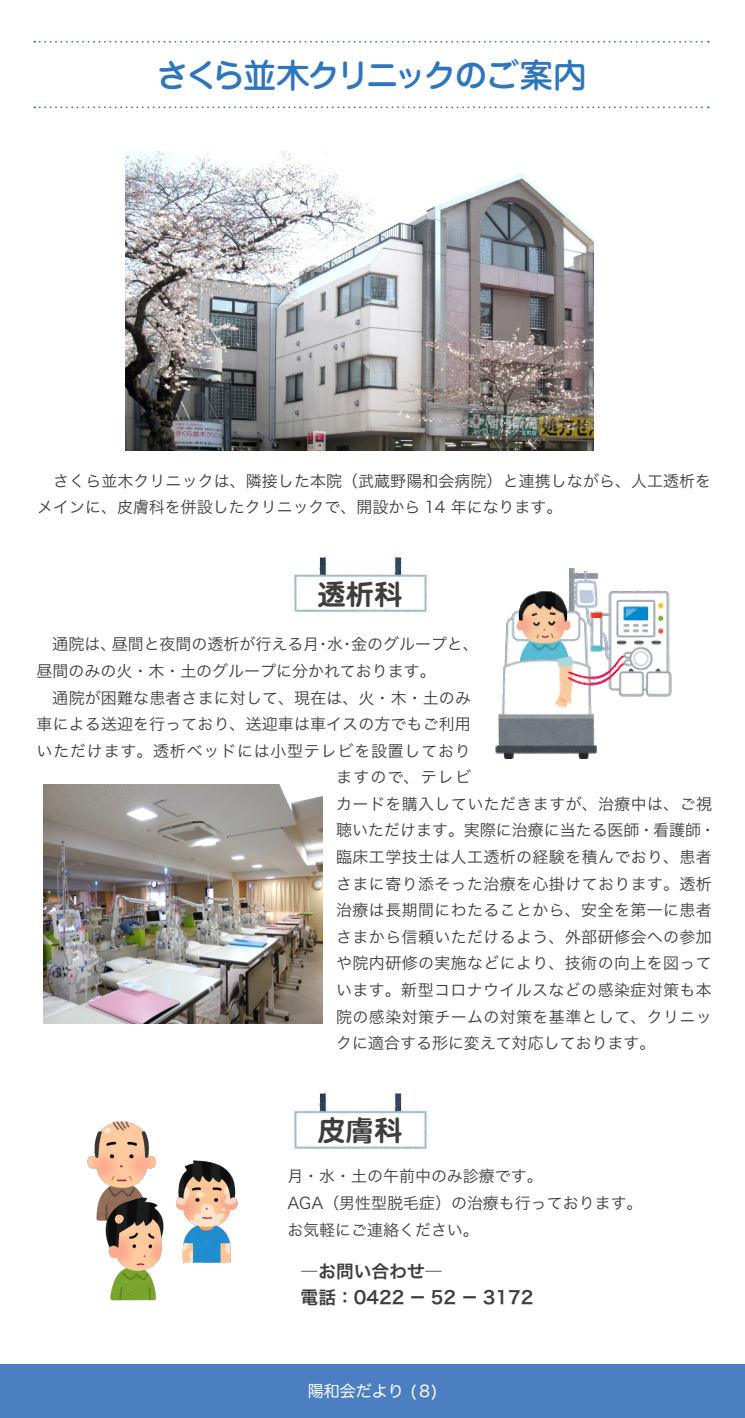
<style>
.page{position:relative;width:745px;height:1418px;background:#fff}
.page>*{position:absolute;margin:0;border:0;box-sizing:border-box;transform-origin:0 0}
.ページタイトル2行目{font:500 33.62px "Jun 34 Pro";letter-spacing:-.09em;color:#2e76bc}
.本文{font:700 28.38px "Jun 501 Pro";color:#3e3e3f}
.本文-2{font:17.75px "Hira Kaku Pro N W6";color:#3e3e3f}
.本文-3{font:16px/26.6px "Hira Kaku Pro N W3";letter-spacing:.01em;color:#3e3e3f}
.本文-4{font:16px "Hira Kaku Pro N W3";letter-spacing:.05em;color:#3e3e3f}
.t1{font:16px "Hira Maru Pro N W4";color:#fff}
</style>
<div class="page">
<div style="left:0;top:1363px;width:744px;height:54px;background:#4b7fc1"></div>
<svg style="left:34px;top:41px;width:674px;height:2px"></svg>
<svg style="left:34px;top:106px;width:674px;height:2px"></svg>
<img style="left:126px;top:151px;width:466px;height:300px">
<img style="left:43px;top:784px;width:280px;height:239px">
<img style="left:495px;top:568px;width:177px;height:191px">
<img style="left:178px;top:1160px;width:60px;height:103px">
<img style="left:87px;top:1121px;width:69px;height:74px">
<img style="left:293px;top:554px;width:136px;height:59px">
<img style="left:293px;top:1090px;width:136px;height:59px">
<img style="left:96px;top:1195px;width:83px;height:106px">
<p class="ページタイトル2行目" style="left:155px;top:49px;width:432px">さくら並木クリニックのご案内</p>
<p class="本文-3" style="left:37px;top:466px;width:675px;text-indent:16px">さくら並木クリニックは、隣接した本院（武蔵野陽和会病院）と連携しながら、人工透析をメインに、皮膚科を併設したクリニックで、開設から 14 年になります。</p>
<p class="本文" style="left:317px;top:571px;width:87px">透析科</p>
<p class="本文-3" style="left:37px;top:630px;width:443px;text-indent:16px">通院は、昼間と夜間の透析が行える月・水・金のグループと、昼間のみの火・木・土のグループに分かれております。</p>
<p class="本文-3" style="left:53px;top:683px;width:419px">通院が困難な患者さまに対して、現在は、火・木・土のみ</p>
<p class="本文-3" style="left:37px;top:709px;width:435px">車による送迎を行っており、送迎車は車イスの方でもご利用</p>
<p class="本文-4" style="left:37px;top:736px;width:435px">いただけます。透析ベッドには小型テレビを設置しており</p>
<p class="本文-3" style="left:336px;top:762px;width:136px">ますので、テレビ</p>
<p class="本文-3" style="left:336px;top:789px;width:377px">カードを購入していただきますが、治療中は、ご視</p>
<p class="本文-3" style="left:336px;top:816px;width:381px">聴いただけます。実際に治療に当たる医師・看護師・</p>
<p class="本文-3" style="left:336px;top:842px;width:377px">臨床工学技士は人工透析の経験を積んでおり、患者</p>
<p class="本文-3" style="left:336px;top:869px;width:377px">さまに寄り添そった治療を心掛けております。透析</p>
<p class="本文-3" style="left:336px;top:895px;width:377px">治療は長期間にわたることから、安全を第一に患者</p>
<p class="本文-3" style="left:336px;top:922px;width:377px">さまから信頼いただけるよう、外部研修会への参加</p>
<p class="本文-3" style="left:336px;top:948px;width:377px">や院内研修の実施などにより、技術の向上を図って</p>
<p class="本文-3" style="left:336px;top:975px;width:377px">います。新型コロナウイルスなどの感染症対策も本</p>
<p class="本文-3" style="left:336px;top:1002px;width:377px">院の感染対策チームの対策を基準として、クリニッ</p>
<p class="本文-3" style="left:336px;top:1028px;width:320px">クに適合する形に変えて対応しております。</p>
<p class="本文" style="left:317px;top:1107px;width:87px">皮膚科</p>
<p class="本文-3" style="left:287px;top:1161px;width:257px">月・水・土の午前中のみ診療です。</p>
<p class="本文-3" style="left:287px;top:1188px;width:356px">AGA（男性型脱毛症）の治療も行っております。</p>
<p class="本文-3" style="left:287px;top:1215px;width:193px">お気軽にご連絡ください。</p>
<p class="本文-2" style="left:300px;top:1254px;width:143px">―お問い合わせ―</p>
<p class="本文-2" style="left:300px;top:1281px;width:234px">電話：0422 － 52 － 3172</p>
<p class="t1" style="left:308px;top:1376px;width:131px">陽和会だより ( 8)</p>
</div>
